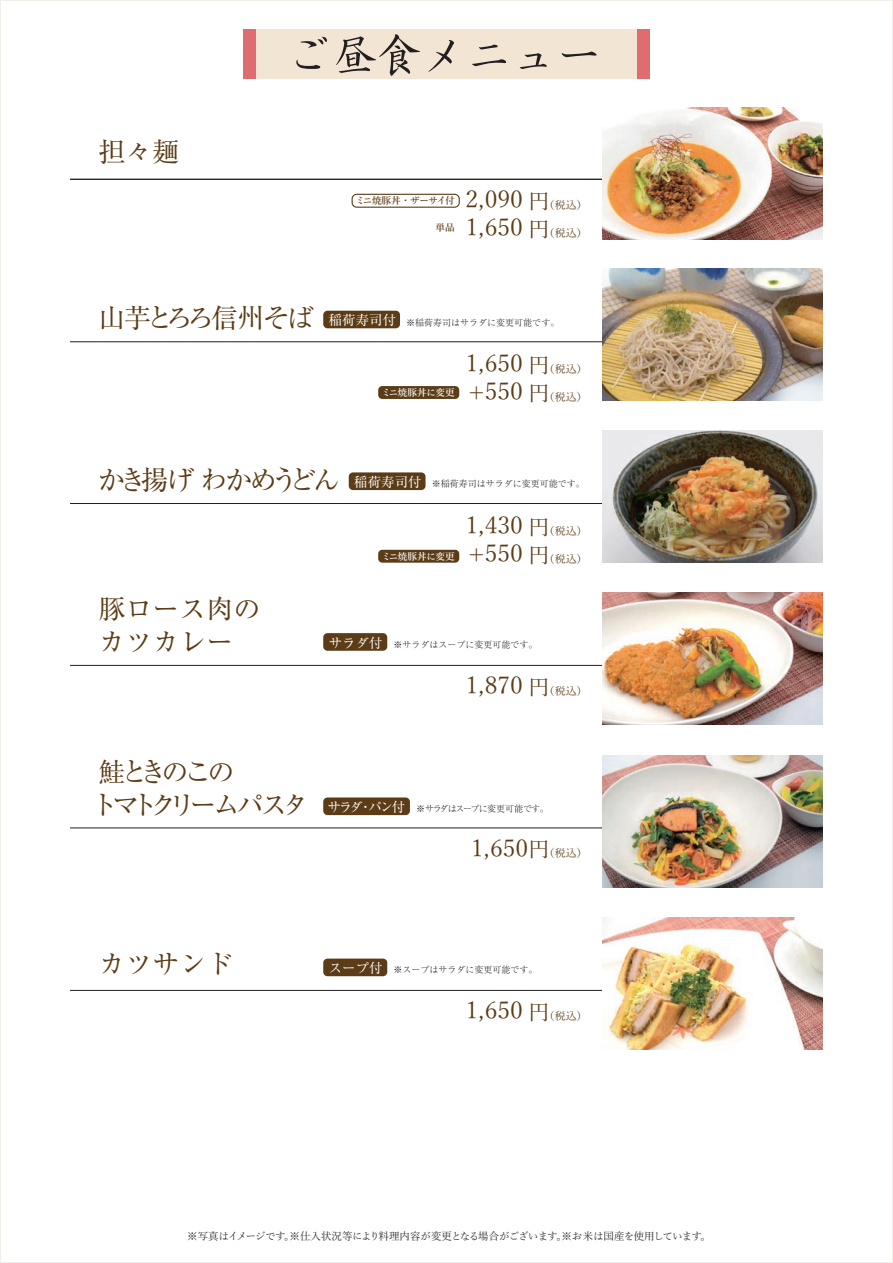
<style>
.page{position:relative;width:893px;height:1263px;background:#fff}
.page>*{position:absolute;margin:0;border:0;box-sizing:border-box;transform-origin:0 0}
.t1{font:27px/33px "Ryumin Pro";color:#5b3c16}
.t2{font:27px/33px "Ryumin Pro";letter-spacing:-.205em;color:#5b3c16}
.t3{font:23.55px "Yu Mincho";color:#5b3c16}
.t4{font:10.5px "Yu Mincho";letter-spacing:-.05em;color:#231f20}
.t5{font:600 9.6px "Yu Mincho";letter-spacing:-.035em;color:#fff}
.t6{font:600 9.6px "Yu Mincho";letter-spacing:-.06em;color:#5b3c16}
.t7{font:300 9px "Ryumin Pro";color:#231f20}
.t8{font:300 9px "Ryumin Pro";letter-spacing:-.085em;color:#231f20}
.s1{font-size:21px}
.s2{font-size:10.95px}
.s3{font-weight:400;font-size:27px;color:#5b3c16}
.s4{font-weight:400;font-size:13.5px;color:#fff}
</style>
<div class="page">
<div style="left:243px;top:29px;width:407px;height:49px;background:#f2e5d4"></div>
<div style="left:637px;top:29px;width:13px;height:49px;background:#de6c70"></div>
<div style="left:243px;top:29px;width:13px;height:49px;background:#de6c70"></div>
<svg style="left:296px;top:37px;width:31px;height:32px"></svg>
<svg style="left:336px;top:34px;width:84px;height:42px"></svg>
<svg style="left:428px;top:40px;width:26px;height:32px"></svg>
<svg style="left:472px;top:45px;width:34px;height:21px"></svg>
<svg style="left:520px;top:53px;width:27px;height:16px"></svg>
<svg style="left:561px;top:52px;width:36px;height:5px"></svg>
<hr style="left:70px;top:827px;width:566px;height:1px;background:#231f20">
<img style="left:602px;top:756px;width:221px;height:132px">
<hr style="left:70px;top:665px;width:566px;height:1px;background:#231f20">
<img style="left:602px;top:593px;width:221px;height:131px">
<hr style="left:70px;top:990px;width:566px;height:1px;background:#231f20">
<img style="left:602px;top:917px;width:221px;height:132px">
<hr style="left:70px;top:179px;width:566px;height:1px;background:#231f20">
<img style="left:602px;top:107px;width:221px;height:132px">
<hr style="left:70px;top:341px;width:566px;height:1px;background:#231f20">
<img style="left:602px;top:269px;width:221px;height:132px">
<hr style="left:70px;top:503px;width:566px;height:1px;background:#231f20">
<img style="left:602px;top:431px;width:221px;height:132px">
<div style="left:378px;top:386px;width:81px;height:13px;background:#5b3c16;border-radius:4px"></div>
<div style="left:378px;top:550px;width:81px;height:13px;background:#5b3c16;border-radius:4px"></div>
<div style="left:352px;top:194px;width:108px;height:14px;border:1px solid #5b3c16;border-radius:5px"></div>
<div style="left:323px;top:311px;width:77px;height:17px;background:#5b3c16;border-radius:4px"></div>
<div style="left:349px;top:472px;width:76px;height:18px;background:#5b3c16;border-radius:4px"></div>
<div style="left:323px;top:633px;width:64px;height:18px;background:#5b3c16;border-radius:4px"></div>
<div style="left:323px;top:958px;width:64px;height:18px;background:#5b3c16;border-radius:4px"></div>
<div style="left:323px;top:797px;width:87px;height:18px;background:#5b3c16;border-radius:4px"></div>
<h1 class="t1" style="left:98px;top:134px;width:82px">担々麺</h1>
<p class="t6" style="left:356px;top:195px;width:101px">ミニ焼豚丼・ザーサイ付</p>
<h2 class="t3" style="left:465px;top:178px;width:123px">2,090 <span class="s1">円</span><span class="s2">（税込）</span></h2>
<p class="t6" style="left:435px;top:223px;width:21px">単品</p>
<h2 class="t3" style="left:465px;top:206px;width:123px">1,650 <span class="s1">円</span><span class="s2">（税込）</span></h2>
<p class="t7" style="left:98px;top:315px;width:463px"><span class="s3">山芋とろろ信州そば</span> <span class="s4">稲荷寿司付</span> ※稲荷寿司はサラダに変更可能です。</p>
<p class="t5" style="left:382px;top:387px;width:75px">ミニ焼豚丼に変更</p>
<h2 class="t3" style="left:465px;top:342px;width:123px">1,650 <span class="s1">円</span><span class="s2">（税込）</span></h2>
<h2 class="t3" style="left:468px;top:370px;width:121px">+550 <span class="s1">円</span><span class="s2">（税込）</span></h2>
<p class="t7" style="left:98px;top:477px;width:488px"><span class="s3">かき揚げ わかめうどん</span> <span class="s4">稲荷寿司付</span> ※稲荷寿司はサラダに変更可能です。</p>
<h1 class="t1" style="left:98px;top:590px;width:163px">豚ロース肉のカツカレー</h1>
<p class="t5" style="left:382px;top:551px;width:75px">ミニ焼豚丼に変更</p>
<h2 class="t3" style="left:465px;top:504px;width:123px">1,430 <span class="s1">円</span><span class="s2">（税込）</span></h2>
<h2 class="t3" style="left:468px;top:532px;width:121px">+550 <span class="s1">円</span><span class="s2">（税込）</span></h2>
<p class="t7" style="left:329px;top:638px;width:210px"><span class="s4">サラダ付</span> ※サラダはスープに変更可能です。</p>
<h2 class="t3" style="left:465px;top:664px;width:123px">1,870 <span class="s1">円</span><span class="s2">（税込）</span></h2>
<h1 class="t2" style="left:91px;top:754px;width:219px">鮭ときのこの<br>トマトクリームパスタ</h1>
<p class="t8" style="left:327px;top:802px;width:223px"><span class="s4">サラダ・パン付</span> ※サラダはスープに変更可能です。</p>
<h2 class="t3" style="left:471px;top:827px;width:118px">1,650<span class="s1">円</span><span class="s2">（税込）</span></h2>
<h1 class="t1" style="left:98px;top:945px;width:136px">カツサンド</h1>
<p class="t7" style="left:329px;top:963px;width:210px"><span class="s4">スープ付</span> ※スープはサラダに変更可能です。</p>
<h2 class="t3" style="left:465px;top:989px;width:123px">1,650 <span class="s1">円</span><span class="s2">（税込）</span></h2>
<p class="t4" style="left:187px;top:1227px;width:525px">※写真はイメージです。※仕入状況等により料理内容が変更となる場合がございます。※お米は国産を使用しています。</p>
</div>
